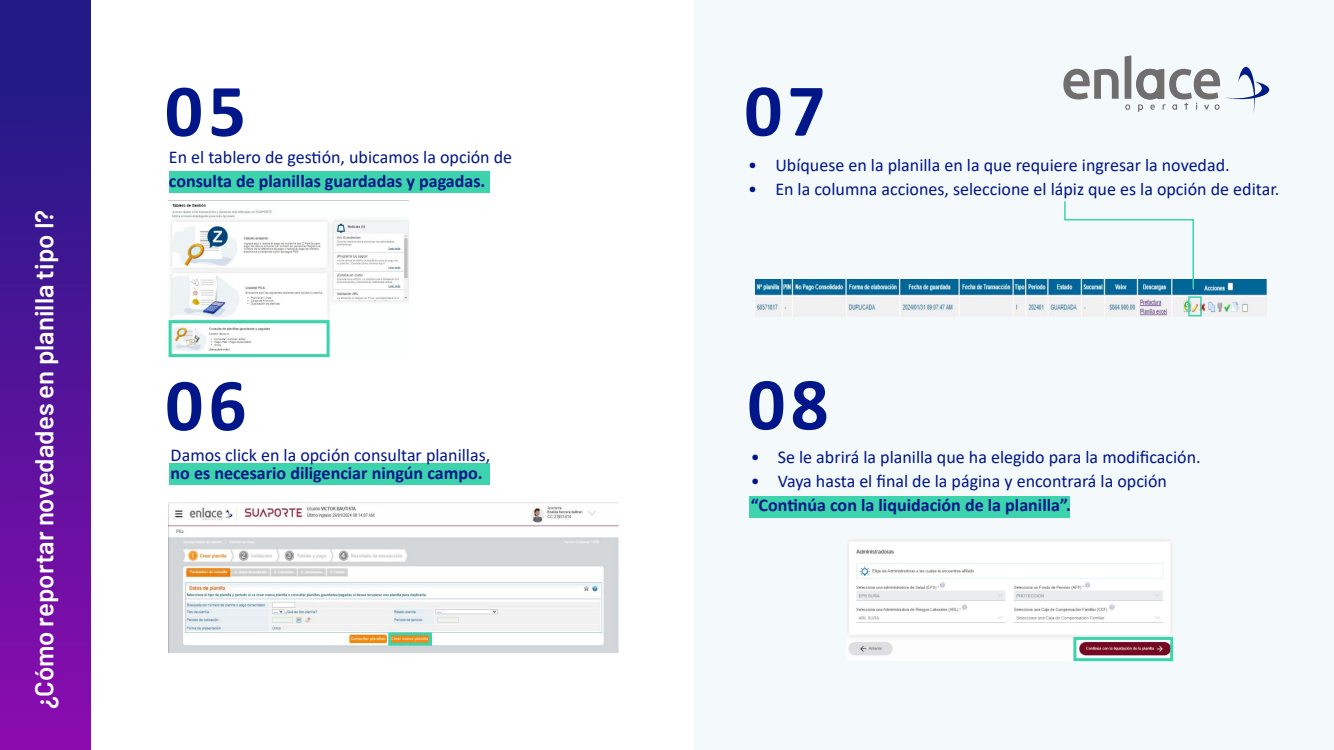
<style>
.page{position:relative;width:1334px;height:750px;background:#fff}
.page>*{position:absolute;margin:0;border:0;box-sizing:border-box;transform-origin:0 0}
.t1{font:700 75px "Calibri";letter-spacing:.07em;color:#001689}
.t2{font:600 25.8px "Barlow";color:#fff}
.t3{font:18px "Calibri";color:#001689}
.t4{font:700 18px "Calibri";color:#001689}
</style>
<div class="page">
<div style="left:694px;top:0;width:639px;height:750px;background:#f4f9fc"></div>
<svg style="left:1063px;top:69px;width:55px;height:30px"></svg>
<svg style="left:1124px;top:55px;width:145px;height:58px"></svg>
<div style="left:0;top:0;width:90px;height:750px;background:linear-gradient(to bottom,#181c83,#8b0baf)"></div>
<div style="left:170px;top:171px;width:320px;height:21px;background:#3cd3ad"></div>
<img style="left:168px;top:200px;width:240px;height:155px">
<div style="left:169px;top:320px;width:160px;height:37px;border:3px solid #3cd3ad"></div>
<div style="left:169px;top:463px;width:320px;height:22px;background:#3cd3ad"></div>
<img style="left:169px;top:502px;width:449px;height:151px">
<div style="left:388px;top:632px;width:44px;height:14px;border:3px solid #3cd3ad"></div>
<img style="left:756px;top:279px;width:510px;height:37px">
<div style="left:1188px;top:296px;width:13px;height:20px;border:2px solid #3cd3ad"></div>
<svg style="left:1063px;top:201px;width:131px;height:90px"></svg>
<div style="left:749px;top:497px;width:321px;height:21px;background:#3cd3ad"></div>
<img style="left:847px;top:539px;width:325px;height:117px">
<div style="left:1073px;top:637px;width:100px;height:24px;border:3px solid #3cd3ad"></div>
<h2 class="t2" style="left:25px;top:709px;width:501px;rotate:-90deg">¿Cómo reportar novedades en planilla tipo I?</h2>
<h1 class="t1" style="left:165px;top:58px;width:83px">05</h1>
<p class="t3" style="left:169px;top:145px;width:345px">En el tablero de gestión, ubicamos la opción de</p>
<p class="t4" style="left:169px;top:169px;width:318px">consulta de planillas guardadas y pagadas.</p>
<h1 class="t1" style="left:165px;top:352px;width:83px">06</h1>
<p class="t3" style="left:171px;top:442px;width:321px">Damos click en la opción consultar planillas,</p>
<p class="t4" style="left:171px;top:460px;width:313px">no es necesario diligenciar ningún campo.</p>
<h1 class="t1" style="left:744px;top:58px;width:83px">07</h1>
<p class="t3" style="left:748px;top:152px;width:483px">• Ubíquese en la planilla en la que requiere ingresar la novedad.</p>
<p class="t3" style="left:748px;top:176px;width:532px">• En la columna acciones, seleccione el lápiz que es la opción de editar.</p>
<h1 class="t1" style="left:747px;top:351px;width:83px">08</h1>
<p class="t3" style="left:750px;top:445px;width:451px">• Se le abrirá la planilla que ha elegido para la modificación.</p>
<p class="t3" style="left:750px;top:469px;width:418px">• Vaya hasta el final de la página y encontrará la opción</p>
<p class="t4" style="left:750px;top:493px;width:321px">“Continúa con la liquidación de la planilla”.</p>
</div>
